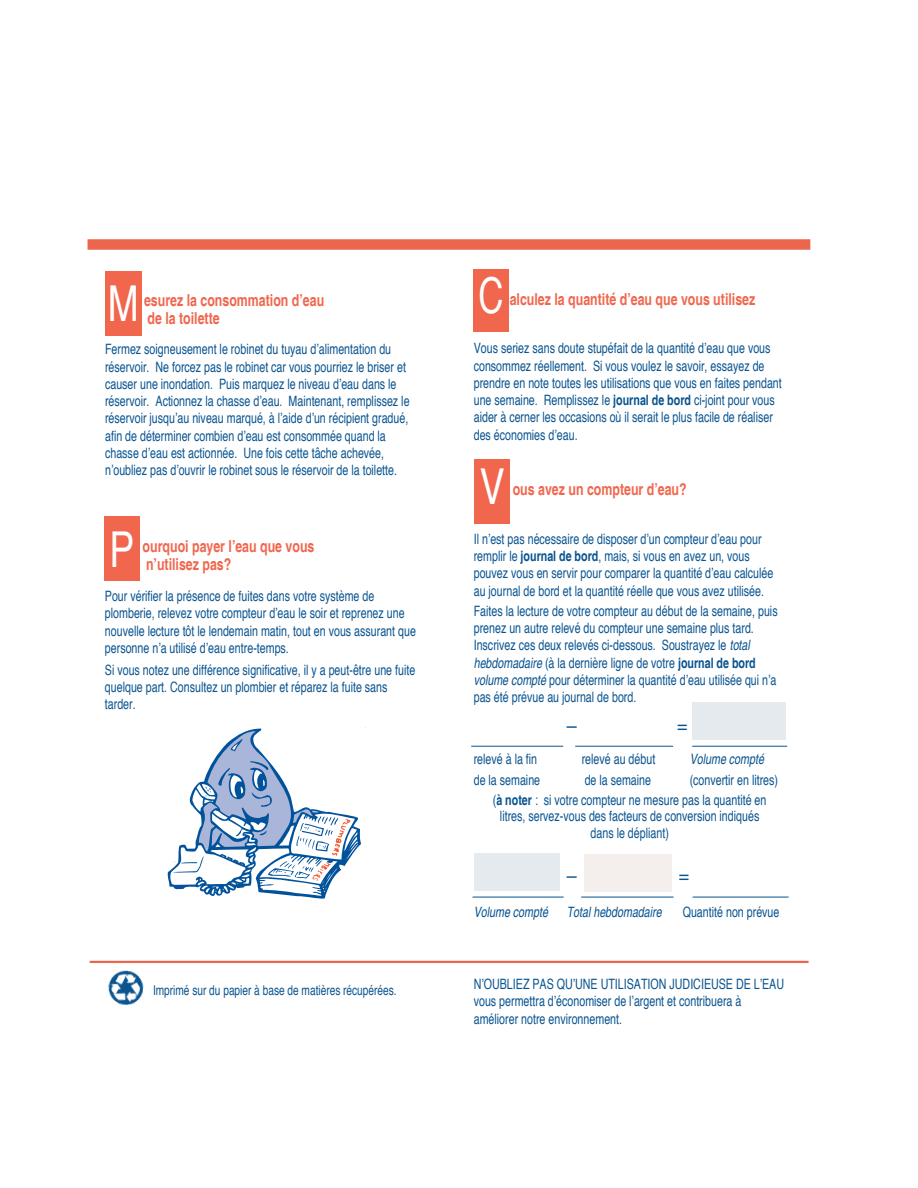
<style>
.page{position:relative;width:918px;height:1188px;background:#fff}
.page>*{position:absolute;margin:0;border:0;box-sizing:border-box;transform-origin:0 0}
.t1{font:49.5px "Helvetica";color:#fff;scale:.75 1}
.t2{font:49.5px "Helvetica";color:#fff;scale:.7 1}
.t3{font:18px "Helvetica";color:#095490}
.t4{font:700 16.5px/18px "Helvetica";color:#f0674e;scale:.75 1}
.t5{font:14.25px/17.2px "Helvetica";color:#095490;scale:.75 1}
.t6{font:italic 14.25px "Helvetica";color:#095490;scale:.75 1}
.t7{font:13.5px "Helvetica";color:#095490;scale:.75 1}
.s1{font-weight:700}
.s2{font-style:italic}
</style>
<div class="page">
<hr style="left:90px;top:961px;width:719px;height:2px;background:#ec664e">
<div style="left:88px;top:239px;width:722px;height:11px;background:#ec664e"></div>
<div style="left:473px;top:269px;width:36px;height:63px;background:#f0674e"></div>
<div style="left:474px;top:459px;width:36px;height:65px;background:#f0674e"></div>
<hr style="left:692px;top:746px;width:95px;height:1px;background:#095490">
<hr style="left:575px;top:746px;width:98px;height:1px;background:#095490">
<hr style="left:471px;top:746px;width:92px;height:1px;background:#095490">
<div style="left:692px;top:702px;width:94px;height:38px;background:#e5eaef"></div>
<hr style="left:693px;top:897px;width:96px;height:1px;background:#095490">
<hr style="left:581px;top:897px;width:93px;height:1px;background:#095490">
<hr style="left:473px;top:897px;width:91px;height:1px;background:#095490">
<div style="left:475px;top:853px;width:85px;height:37px;background:#e5eaef"></div>
<div style="left:584px;top:854px;width:88px;height:38px;background:#f4eeec"></div>
<div style="left:105px;top:271px;width:36px;height:65px;background:#f0674e"></div>
<div style="left:104px;top:516px;width:36px;height:65px;background:#f0674e"></div>
<img style="left:108px;top:970px;width:36px;height:35px">
<svg style="left:167px;top:727px;width:199px;height:172px"></svg>
<h1 class="t1" style="left:108px;top:273px;width:43px">M</h1>
<p class="t4" style="left:144px;top:292px;width:242px">esurez la consommation d’eau de la toilette</p>
<p class="t5" style="left:105px;top:340px;width:407px">Fermez soigneusement le robinet du tuyau d’alimentation du réservoir. Ne forcez pas le robinet car vous pourriez le briser et causer une inondation. Puis marquez le niveau d’eau dans le réservoir. Actionnez la chasse d’eau. Maintenant, remplissez le réservoir jusqu’au niveau marqué, à l’aide d’un récipient gradué, afin de déterminer combien d’eau est consommée quand la chasse d’eau est actionnée. Une fois cette tâche achevée, n’oubliez pas d’ouvrir le robinet sous le réservoir de la toilette.</p>
<h1 class="t1" style="left:110px;top:518px;width:35px">P</h1>
<p class="t4" style="left:143px;top:538px;width:231px">ourquoi payer l’eau que vous n’utilisez pas?</p>
<p class="t5" style="left:105px;top:587px;width:416px">Pour vérifier la présence de fuites dans votre système de plomberie, relevez votre compteur d’eau le soir et reprenez une nouvelle lecture tôt le lendemain matin, tout en vous assurant que personne n’a utilisé d’eau entre-temps.</p>
<p class="t5" style="left:105px;top:661px;width:415px">Si vous notez une différence significative, il y a peut-être une fuite quelque part. Consultez un plombier et réparez la fuite sans tarder.</p>
<p class="t7" style="left:153px;top:982px;width:326px">Imprimé sur du papier à base de matières récupérées.</p>
<h1 class="t2" style="left:479px;top:264px;width:37px">C</h1>
<p class="t4" style="left:510px;top:291px;width:329px">alculez la quantité d’eau que vous utilisez</p>
<p class="t5" style="left:474px;top:339px;width:412px">Vous seriez sans doute stupéfait de la quantité d’eau que vous consommez réellement. Si vous voulez le savoir, essayez de prendre en note toutes les utilisations que vous en faites pendant une semaine. Remplissez le <span class="s1">journal de bord</span> ci-joint pour vous aider à cerner les occasions où il serait le plus facile de réaliser des économies d’eau.</p>
<h1 class="t1" style="left:480px;top:456px;width:35px">V</h1>
<p class="t4" style="left:513px;top:481px;width:233px">ous avez un compteur d’eau?</p>
<p class="t5" style="left:474px;top:530px;width:401px">Il n’est pas nécessaire de disposer d’un compteur d’eau pour remplir le <span class="s1">journal de bord</span>, mais, si vous en avez un, vous pouvez vous en servir pour comparer la quantité d’eau calculée au journal de bord et la quantité réelle que vous avez utilisée.</p>
<p class="t5" style="left:474px;top:602px;width:407px">Faites la lecture de votre compteur au début de la semaine, puis prenez un autre relevé du compteur une semaine plus tard.<br>Inscrivez ces deux relevés ci-dessous. Soustrayez le <span class="s2">total hebdomadaire</span> (à la dernière ligne de votre <span class="s1">journal de bord </span><span class="s2">volume compté</span> pour déterminer la quantité d’eau utilisée qui n’a pas été prévue au journal de bord.</p>
<p class="t3" style="left:567px;top:715px;width:12px">–</p>
<p class="t3" style="left:677px;top:715px;width:12px">=</p>
<p class="t5" style="left:474px;top:750px;width:86px">relevé à la fin</p>
<p class="t5" style="left:582px;top:750px;width:100px">relevé au début</p>
<p class="t6" style="left:690px;top:751px;width:100px">Volume compté</p>
<p class="t5" style="left:474px;top:771px;width:90px">de la semaine</p>
<p class="t5" style="left:585px;top:771px;width:90px">de la semaine</p>
<p class="t5" style="left:493px;top:770px;width:382px;line-height:19.5px;text-indent:197px">(convertir en litres) (<span class="s1">à noter</span> : si votre compteur ne mesure pas la quantité en</p>
<p class="t5" style="left:500px;top:808px;width:347px;line-height:16.5px;text-align:center">litres, servez-vous des facteurs de conversion indiqués dans le dépliant)</p>
<p class="t3" style="left:567px;top:865px;width:12px">–</p>
<p class="t3" style="left:679px;top:865px;width:12px">=</p>
<p class="t6" style="left:474px;top:903px;width:100px">Volume compté</p>
<p class="t6" style="left:567px;top:903px;width:128px">Total hebdomadaire</p>
<p class="t5" style="left:683px;top:903px;width:131px">Quantité non prévue</p>
<p class="t5" style="left:474px;top:975px;width:415px">N’OUBLIEZ PAS QU’UNE UTILISATION JUDICIEUSE DE L’EAU vous permettra d’économiser de l’argent et contribuera à améliorer notre environnement.</p>
</div>
